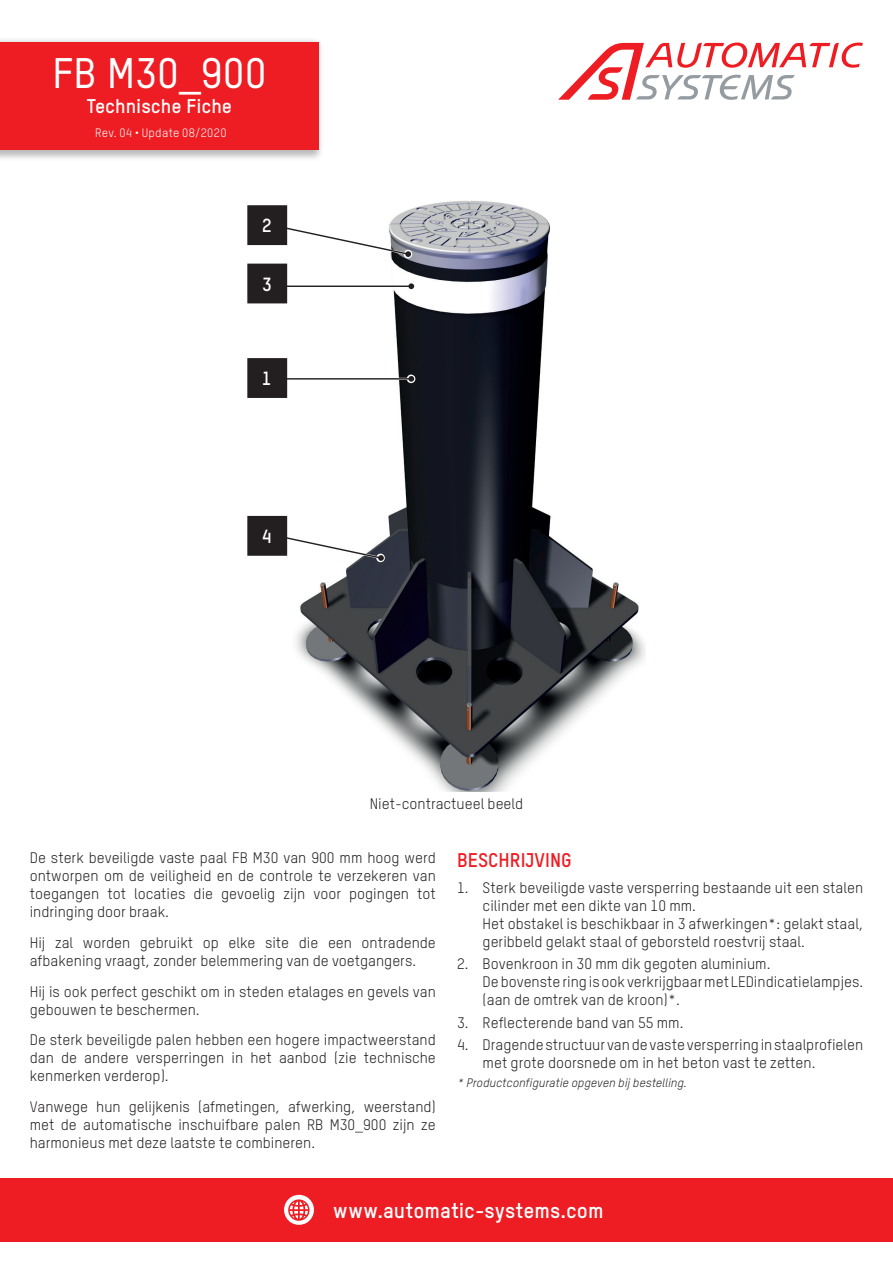
<style>
.page{position:relative;width:893px;height:1263px;background:#fff}
.page>*{position:absolute;margin:0;border:0;box-sizing:border-box;transform-origin:0 0}
.t1{font:500 42px "Oxfam TSTARPRO";color:#fff}
.t2{font:700 21px "Oxfam TSTARPRO";letter-spacing:.005em;color:#fff}
.t3{font:700 19.5px "Oxfam TSTARPRO";color:#fff}
.t4{font:700 19.5px "Oxfam TSTARPRO";color:#ee1d23}
.t5{font:700 18.75px "Oxfam TSTARPRO";color:#fff}
.t6{font:15px/18px "Oxfam TSTARPRO";color:#231f20}
.t7{font:italic 12px "Oxfam TSTARPRO";color:#231f20}
.t8{font:12px "Oxfam TSTARPRO";letter-spacing:.025em;color:#fff}
</style>
<div class="page">
<div style="left:0;top:37px;width:325px;height:125px;background:#444141;opacity:.37"></div>
<div style="left:0;top:43px;width:319px;height:107px;background:#ee1d23"></div>
<svg style="left:558px;top:43px;width:305px;height:57px"></svg>
<div style="left:0;top:1178px;width:893px;height:64px;background:#ee1d23"></div>
<img style="left:295px;top:200px;width:351px;height:591px">
<svg style="left:407px;top:375px;width:8px;height:8px"></svg>
<hr style="left:269px;top:378px;width:142px;height:2px;background:#231f20">
<svg style="left:408px;top:376px;width:6px;height:6px"></svg>
<svg style="left:247px;top:358px;width:40px;height:40px"></svg>
<svg style="left:247px;top:516px;width:138px;height:47px"></svg>
<svg style="left:247px;top:205px;width:167px;height:98px"></svg>
<svg style="left:284px;top:1194px;width:30px;height:31px"></svg>
<h1 class="t1" style="left:52px;top:48px;width:216px">FB M30_900</h1>
<h3 class="t3" style="left:87px;top:94px;width:147px">Technische Fiche</h3>
<p class="t8" style="left:95px;top:126px;width:133px">Rev. 04 • Update 08/2020</p>
<p class="t5" style="left:262px;top:214px;width:11px">2</p>
<p class="t5" style="left:262px;top:273px;width:11px">3</p>
<p class="t5" style="left:262px;top:367px;width:11px">1</p>
<p class="t5" style="left:262px;top:525px;width:11px">4</p>
<p class="t6" style="left:370px;top:795px;width:155px">Niet-contractueel beeld</p>
<p class="t6" style="left:30px;top:849px;width:408px;text-align:justify">De sterk beveiligde vaste paal FB M30 van 900 mm hoog werd ontworpen om de veiligheid en de controle te verzekeren van toegangen tot locaties die gevoelig zijn voor pogingen tot indringing door braak.</p>
<p class="t6" style="left:30px;top:933px;width:408px">Hij zal worden gebruikt op elke site die een ontradende afbakening vraagt, zonder belemmering van de voetgangers.</p>
<p class="t6" style="left:30px;top:982px;width:408px">Hij is ook perfect geschikt om in steden etalages en gevels van gebouwen te beschermen.</p>
<p class="t6" style="left:30px;top:1031px;width:408px;text-align:justify">De sterk beveiligde palen hebben een hogere impactweerstand dan de andere versperringen in het aanbod (zie technische kenmerken verderop).</p>
<p class="t6" style="left:30px;top:1098px;width:408px;text-align:justify">Vanwege hun gelijkenis (afmetingen, afwerking, weerstand) met de automatische inschuifbare palen RB M30_900 zijn ze harmonieus met deze laatste te combineren.</p>
<h3 class="t4" style="left:457px;top:848px;width:116px">BESCHRIJVING</h3>
<p class="t6" style="left:483px;top:879px;width:382px;text-indent:-26px">1. Sterk beveiligde vaste versperring bestaande uit een stalen cilinder met een dikte van 10 mm.<br>Het obstakel is beschikbaar in 3 afwerkingen*: gelakt staal, geribbeld gelakt staal of geborsteld roestvrij staal.</p>
<p class="t6" style="left:483px;top:955px;width:382px;text-indent:-26px">2. Bovenkroon in 30 mm dik gegoten aluminium.<br>De bovenste ring is ook verkrijgbaar met LEDindicatielampjes. (aan de omtrek van de kroon)*.</p>
<p class="t6" style="left:457px;top:1013px;width:228px">3. Reflecterende band van 55 mm.</p>
<p class="t6" style="left:483px;top:1035px;width:382px;text-indent:-26px">4. Dragende structuur van de vaste versperring in staalprofielen met grote doorsnede om in het beton vast te zetten.</p>
<p class="t7" style="left:457px;top:1075px;width:231px">* Productconfiguratie opgeven bij bestelling.</p>
<h2 class="t2" style="left:333px;top:1198px;width:272px">www.automatic-systems.com</h2>
</div>
